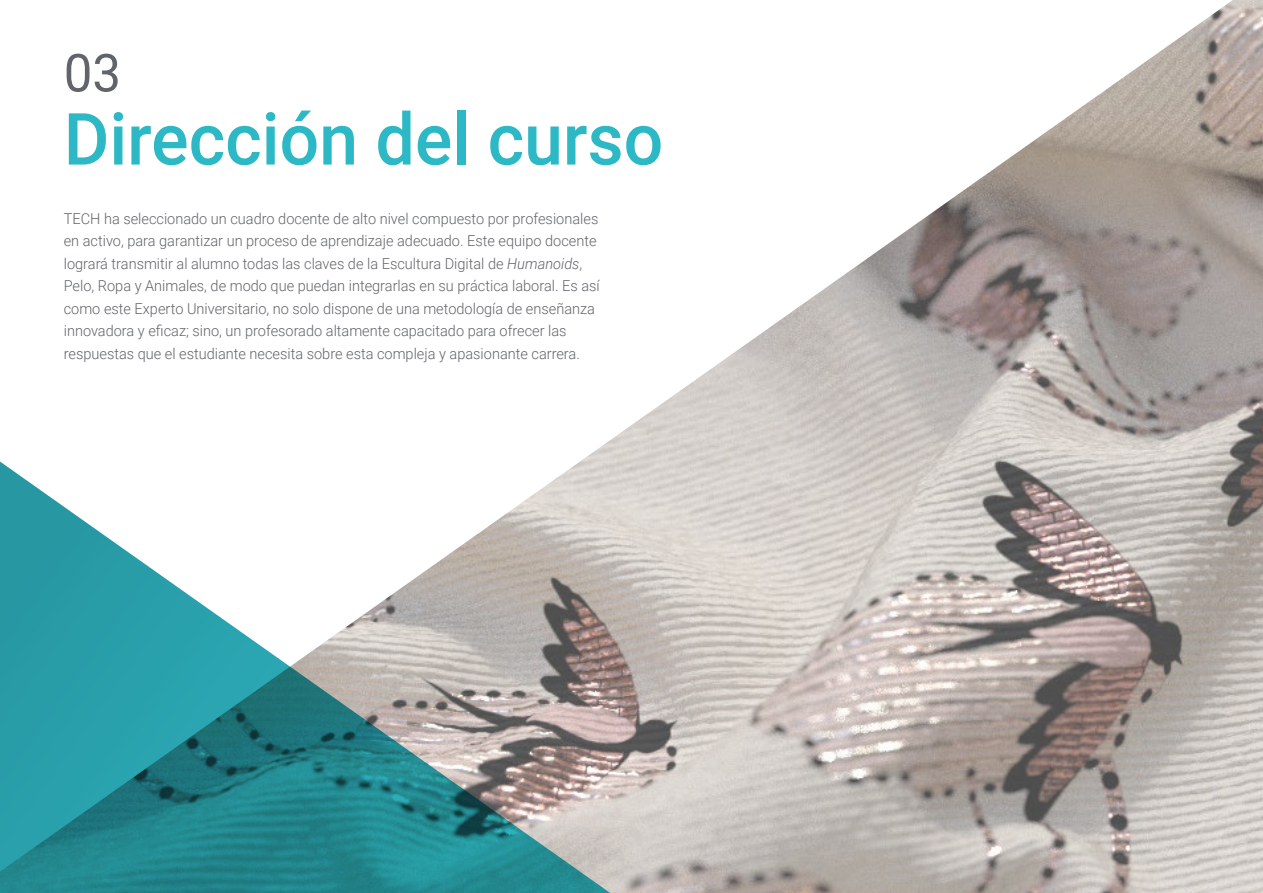
<style>
.page{position:relative;width:1263px;height:893px;background:#fff}
.page>*{position:absolute;margin:0;border:0;box-sizing:border-box;transform-origin:0 0}
.t1{font:500 72px "Roboto";color:#2db8c5}
.t2{font:52.5px "Roboto";color:#61646a}
.t3{font:300 15px/22.5px "Roboto";color:#61646a}
.s1{font-style:italic}
</style>
<div class="page">
<img style="left:602px;top:0;width:661px;height:893px">
<svg style="left:0;top:446px;width:640px;height:447px"></svg>
<h2 class="t2" style="left:64px;top:36px;width:59px">03</h2>
<h1 class="t1" style="left:64px;top:89px;width:601px">Dirección del curso</h1>
<p class="t3" style="left:64px;top:207px;width:537px">TECH ha seleccionado un cuadro docente de alto nivel compuesto por profesionales en activo, para garantizar un proceso de aprendizaje adecuado. Este equipo docente logrará transmitir al alumno todas las claves de la Escultura Digital de <span class="s1">Humanoids</span>, Pelo, Ropa y Animales, de modo que puedan integrarlas en su práctica laboral. Es así como este Experto Universitario, no solo dispone de una metodología de enseñanza innovadora y eficaz; sino, un profesorado altamente capacitado para ofrecer las respuestas que el estudiante necesita sobre esta compleja y apasionante carrera.</p>
</div>
